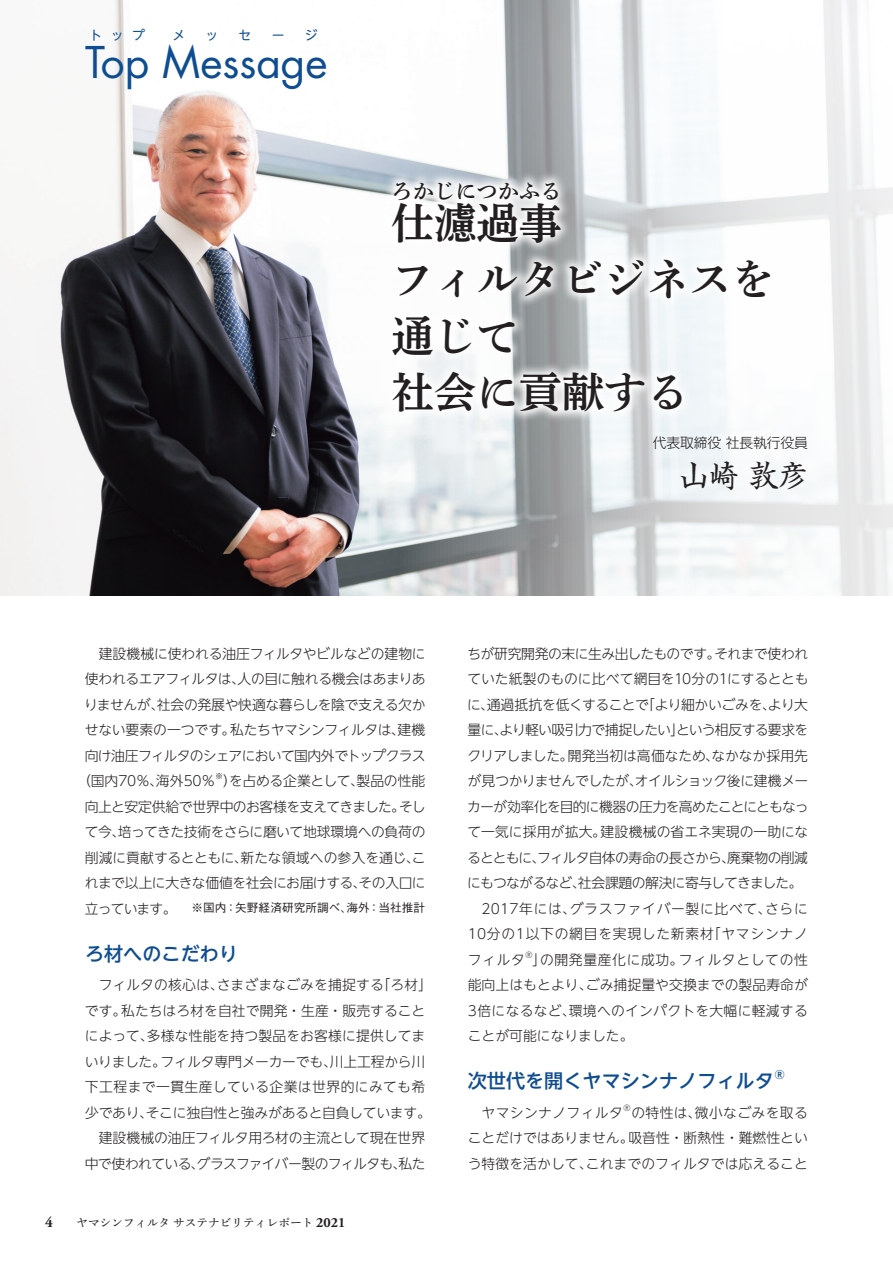
<style>
.page{position:relative;width:893px;height:1263px;background:#fff}
.page>*{position:absolute;margin:0;border:0;box-sizing:border-box;transform-origin:0 0}
.t1{font:42.45px/56.4px "P Shuei Yobu Min Std N B";color:#231f20}
.t2{font:42.45px "Futura Std";color:#0f4d91}
.t3{font:29.7px "Shinsei Kai Pro CBSK1";color:#231f20}
.t4{font:21.3px "P Shuei Yobu Min Std N B";color:#231f20}
.t5{font:500 19.2px "UD Shin Go NT Pr 6 N";color:#0f4d91}
.t6{font:700 14.85px "Adobe Garamond Pro";color:#231f20}
.t7{font:300 13.8px/25.5px "UD Shin Go NT Pr 6 N";letter-spacing:-.015em;color:#231f20;text-align:justify}
.t8{font:300 13.8px "UD Shin Go NT Pr 6 N";letter-spacing:-.05em;color:#231f20}
.t9{font:300 13.8px "UD Shin Go NT Pr 6 N";letter-spacing:-.04em;color:#231f20}
.t10{font:300 13.8px "UD Shin Go NT Pr 6 N";letter-spacing:.01em;color:#231f20}
.t11{font:300 13.8px "UD Shin Go NT Pr 6 N";letter-spacing:.05em;color:#231f20}
.t12{font:300 13.8px "UD Shin Go NT Pr 6 N";letter-spacing:.025em;color:#231f20}
.t13{font:300 13.8px "UD Shin Go NT Pr 6 N";letter-spacing:-.045em;color:#231f20}
.t14{font:300 13.8px "UD Shin Go NT Pr 6 N";letter-spacing:-.055em;color:#231f20}
.t15{font:300 13.8px "UD Shin Go NT Pr 6 N";letter-spacing:.005em;color:#231f20}
.t16{font:12.75px "UD Shin Go NT Pr 6 N";color:#0f4d91}
.t17{font:11.7px "P Shuei Yobu Min Std N M";color:#231f20}
.t18{font:500 11.7px "Gothic BBB Pr 6 N";color:#231f20}
.t19{font:500 11.1px "UD Shin Go NT Pr 6 N";color:#0f4d91}
.t20{font:300 8.1px "UD Shin Go NT Pr 6 N";color:#231f20}
.s1{font-family:"Adobe Garamond Pro";font-weight:700;font-size:14.1px}
</style>
<div class="page">
<img style="left:0;top:0;width:893px;height:595px">
<svg style="left:381px;top:170px;width:401px;height:253px"></svg>
<p class="t16" style="left:89px;top:25px;width:57px">トップ</p>
<p class="t16" style="left:172px;top:25px;width:14px">メ</p>
<p class="t16" style="left:206px;top:25px;width:14px">ッ</p>
<p class="t16" style="left:239px;top:25px;width:14px">セ</p>
<p class="t16" style="left:272px;top:25px;width:14px">ー</p>
<p class="t16" style="left:305px;top:25px;width:14px">ジ</p>
<h1 class="t2" style="left:85px;top:35px;width:244px">Top Message</h1>
<h3 class="t4" style="left:392px;top:176px;width:172px">ろかじにつかふる</h3>
<h1 class="t1" style="left:392px;top:193px;width:172px">仕濾過事</h1>
<h1 class="t1" style="left:392px;top:250px;width:384px">フィルタビジネスを通じて<br>社会に貢献する</h1>
<p class="t7" style="left:653px;top:429px;width:157px">代表取締役 社長執行役員</p>
<h2 class="t3" style="left:679px;top:453px;width:130px">山崎 敦彦</h2>
<p class="t7" style="left:99px;top:640px;width:328px">建設機械に使われる油圧フィルタやビルなどの建物に</p>
<p class="t7" style="left:85px;top:665px;width:342px">使われるエアフィルタは、人の目に触れる機会はあまりあ</p>
<p class="t7" style="left:84px;top:691px;width:343px">りませんが、社会の発展や快適な暮らしを陰で支える欠か</p>
<p class="t7" style="left:85px;top:717px;width:342px">せない要素の一つです。私たちヤマシンフィルタは、建機</p>
<p class="t14" style="left:85px;top:744px;width:342px">向け油圧フィルタのシェアにおいて国内外でトップクラス</p>
<p class="t7" style="left:77px;top:768px;width:140px">（国内70％、海外50％</p>
<p class="t20" style="left:215px;top:770px;width:10px">※</p>
<p class="t7" style="left:85px;top:768px;width:343px;text-indent:139px">）を占める企業として、製品の性能向上と安定供給で世界中のお客様を支えてきました。そして今、培ってきた技術をさらに磨いて地球環境への負荷の削減に貢献するとともに、新たな領域への参入を通じ、これまで以上に大きな価値を社会にお届けする、その入口に立っています。</p>
<h3 class="t5" style="left:85px;top:938px;width:155px">ろ材へのこだわり</h3>
<p class="t10" style="left:99px;top:974px;width:335px">フィルタの核心は、さまざまなごみを捕捉する「ろ材」</p>
<p class="t15" style="left:85px;top:999px;width:342px">です。私たちはろ材を自社で開発・生産・販売すること</p>
<p class="t10" style="left:85px;top:1025px;width:342px">によって、多様な性能を持つ製品をお客様に提供してま</p>
<p class="t7" style="left:85px;top:1048px;width:342px">いりました。フィルタ専門メーカーでも、川上工程から川</p>
<p class="t12" style="left:85px;top:1076px;width:342px">下工程まで一貫生産している企業は世界的にみても希</p>
<p class="t7" style="left:85px;top:1099px;width:347px">少であり、そこに独自性と強みがあると自負しています。</p>
<p class="t7" style="left:99px;top:1125px;width:328px">建設機械の油圧フィルタ用ろ材の主流として現在世界</p>
<p class="t8" style="left:85px;top:1152px;width:342px">中で使われている、グラスファイバー製のフィルタも、私た</p>
<p class="t18" style="left:191px;top:898px;width:235px">※国内：矢野経済研究所調べ、海外：当社推計</p>
<p class="t6" style="left:45px;top:1213px;width:9px">4</p>
<p class="t17" style="left:77px;top:1214px;width:270px">ヤマシンフィルタ サステナビリティレポート <span class="s1">2021</span></p>
<p class="t9" style="left:467px;top:642px;width:342px">ちが研究開発の末に生み出したものです。それまで使われ</p>
<p class="t7" style="left:467px;top:665px;width:343px">ていた紙製のものに比べて網目を10分の1にするととも</p>
<p class="t7" style="left:467px;top:691px;width:342px">に、通過抵抗を低くすることで「より細かいごみを、より大</p>
<p class="t13" style="left:468px;top:719px;width:342px">量に、より軽い吸引力で捕捉したい」という相反する要求を</p>
<p class="t7" style="left:467px;top:742px;width:342px">クリアしました。開発当初は高価なため、なかなか採用先</p>
<p class="t7" style="left:467px;top:768px;width:342px">が見つかりませんでしたが、オイルショック後に建機メー</p>
<p class="t8" style="left:467px;top:795px;width:343px">カーが効率化を目的に機器の圧力を高めたことにともなっ</p>
<p class="t7" style="left:467px;top:819px;width:342px">て一気に採用が拡大。建設機械の省エネ実現の一助にな</p>
<p class="t9" style="left:467px;top:846px;width:342px">るとともに、フィルタ自体の寿命の長さから、廃棄物の削減</p>
<p class="t8" style="left:467px;top:872px;width:336px">にもつながるなど、社会課題の解決に寄与してきました。</p>
<p class="t11" style="left:482px;top:897px;width:328px">2017年には、グラスファイバー製に比べて、さらに</p>
<p class="t11" style="left:468px;top:923px;width:342px">10分の1以下の網目を実現した新素材「ヤマシンナノ</p>
<p class="t7" style="left:468px;top:946px;width:59px">フィルタ</p>
<p class="t20" style="left:526px;top:948px;width:9px">®</p>
<p class="t7" style="left:468px;top:946px;width:342px;text-indent:65px">」の開発量産化に成功。フィルタとしての性能向上はもとより、ごみ捕捉量や交換までの製品寿命が3倍になるなど、環境へのインパクトを大幅に軽減することが可能になりました。</p>
<h3 class="t5" style="left:468px;top:1065px;width:308px">次世代を開くヤマシンナノフィルタ</h3>
<p class="t19" style="left:775px;top:1066px;width:11px">®</p>
<p class="t12" style="left:482px;top:1101px;width:143px">ヤマシンナノフィルタ</p>
<p class="t20" style="left:624px;top:1101px;width:9px">®</p>
<p class="t7" style="left:468px;top:1099px;width:342px;text-indent:164px">の特性は、微小なごみを取ることだけではありません。吸音性・断熱性・難燃性という特徴を活かして、これまでのフィルタでは応えること</p>
</div>
